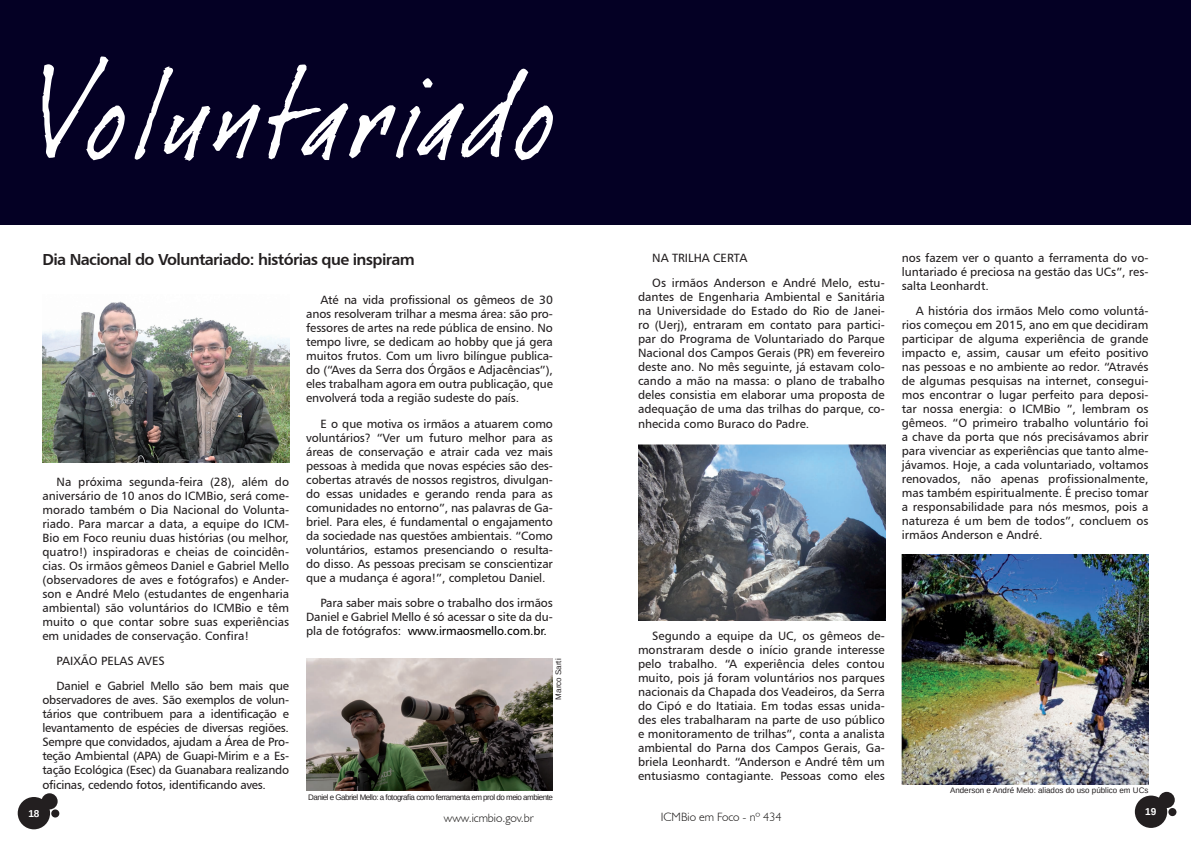
<style>
.page{position:relative;width:1191px;height:842px;background:#fff}
.page>*{position:absolute;margin:0;border:0;box-sizing:border-box;transform-origin:0 0}
.t1{font:16px "Humanist 777 BT Bold B";letter-spacing:-.04em;color:#231f20}
.t2{font:12px/14px "Humanist 777 BT Roman B";color:#231f20;text-align:justify}
.t3{font:12px/25.3px "Humanist 777 BT Roman B";letter-spacing:-.02em;color:#231f20}
.t4{font:300 12px "Humanist 521 BT";color:#1c1a19}
.t5{font:700 10px "Liberation Sans";color:#fff}
.t6{font:8px "Liberation Sans";letter-spacing:-.06em;color:#231f20}
.t7{font:8px "Liberation Sans";color:#231f20}
.s1{color:#030000}
</style>
<div class="page">
<div style="left:0;top:0;width:1191px;height:225px;background:#040024"></div>
<svg style="left:43px;top:57px;width:510px;height:104px"></svg>
<div style="left:18px;top:797px;width:32px;height:32px;background:#231f20;border-radius:50%"></div>
<div style="left:41px;top:793px;width:17px;height:16px;background:#231f20;border-radius:50%"></div>
<div style="left:51px;top:809px;width:8px;height:8px;background:#231f20;border-radius:50%"></div>
<div style="left:1134px;top:795px;width:33px;height:33px;background:#231f20;border-radius:50%"></div>
<div style="left:1158px;top:792px;width:16px;height:16px;background:#231f20;border-radius:50%"></div>
<div style="left:1168px;top:808px;width:8px;height:8px;background:#231f20;border-radius:50%"></div>
<img style="left:306px;top:659px;width:247px;height:132px">
<img style="left:638px;top:445px;width:247px;height:175px">
<img style="left:901px;top:554px;width:247px;height:231px">
<img style="left:43px;top:301px;width:246px;height:162px">
<h1 class="t1" style="left:43px;top:249px;width:374px">Dia Nacional do Voluntariado: histórias que inspiram</h1>
<p class="t2" style="left:42px;top:474px;width:248px;text-indent:14px">Na próxima segunda-feira (28), além do aniversário de 10 anos do ICMBio, será come&shy;morado também o Dia Nacional do Volunta&shy;riado. Para marcar a data, a equipe do ICM-Bio em Foco reuniu duas histórias (ou melhor, quatro!) inspiradoras e cheias de coincidên&shy;cias. Os irmãos gêmeos Daniel e Gabriel Mello (observadores de aves e fotógrafos) e Ander&shy;son e André Melo (estudantes de engenharia ambiental) são voluntários do ICMBio e têm muito o que contar sobre suas experiências em unidades de conservação. Confira!</p>
<p class="t3" style="left:57px;top:648px;width:234px">PAIXÃO PELAS AVES<br>Daniel e Gabriel Mello são bem mais que</p>
<p class="t2" style="left:42px;top:693px;width:248px">observadores de aves. São exemplos de volun&shy;tários que contribuem para a identificação e levantamento de espécies de diversas regiões.<br>Sempre que convidados, ajudam a Área de Pro&shy;teção Ambiental (APA) de Guapi-Mirim e a Es&shy;tação Ecológica (Esec) da Guanabara realizando oficinas, cedendo fotos, identificando aves.</p>
<p class="t2" style="left:306px;top:293px;width:248px;text-indent:14px">Até na vida profissional os gêmeos de 30 anos resolveram trilhar a mesma área: são pro&shy;fessores de artes na rede pública de ensino. No tempo livre, se dedicam ao hobby que já gera muitos frutos. Com um livro bilíngue publica&shy;do (“Aves da Serra dos Órgãos e Adjacências”), eles trabalham agora em outra publicação, que envolverá toda a região sudeste do país.</p>
<p class="t2" style="left:306px;top:416px;width:248px;text-indent:14px">E o que motiva os irmãos a atuarem como voluntários? “Ver um futuro melhor para as áreas de conservação e atrair cada vez mais pessoas à medida que novas espécies são des&shy;cobertas através de nossos registros, divulgan&shy;do essas unidades e gerando renda para as comunidades no entorno”, nas palavras de Ga&shy;briel. Para eles, é fundamental o engajamento da sociedade nas questões ambientais. “Como voluntários, estamos presenciando o resulta&shy;do disso. As pessoas precisam se conscientizar que a mudança é agora!”, completou Daniel.</p>
<p class="t2" style="left:306px;top:596px;width:248px;text-indent:14px">Para saber mais sobre o trabalho dos irmãos Daniel e Gabriel Mello é só acessar o site da du&shy;pla de fotógrafos: <span class="s1">www.irmaosmello.com.br.</span></p>
<p class="t7" style="left:553px;top:699px;width:42px;rotate:-90deg">Marco Sarti</p>
<p class="t6" style="left:308px;top:792px;width:246px">Daniel e Gabriel Mello: a fotografia como ferramenta em prol do meio ambiente</p>
<p class="t2" style="left:652px;top:245px;width:234px;line-height:25.3px">NA TRILHA CERTA<br>Os irmãos Anderson e André Melo, estu-</p>
<p class="t2" style="left:638px;top:290px;width:248px">dantes de Engenharia Ambiental e Sanitária na Universidade do Estado do Rio de Janei&shy;ro (Uerj), entraram em contato para partici&shy;par do Programa de Voluntariado do Parque Nacional dos Campos Gerais (PR) em fevereiro deste ano. No mês seguinte, já estavam colo&shy;cando a mão na massa: o plano de trabalho deles consistia em elaborar uma proposta de adequação de uma das trilhas do parque, co&shy;nhecida como Buraco do Padre.</p>
<p class="t2" style="left:901px;top:251px;width:248px">nos fazem ver o quanto a ferramenta do vo&shy;luntariado é preciosa na gestão das UCs”, res&shy;salta Leonhardt.</p>
<p class="t2" style="left:901px;top:304px;width:248px;text-indent:14px">A história dos irmãos Melo como voluntá&shy;rios começou em 2015, ano em que decidiram participar de alguma experiência de grande impacto e, assim, causar um efeito positivo nas pessoas e no ambiente ao redor. “Através de algumas pesquisas na internet, consegui&shy;mos encontrar o lugar perfeito para deposi&shy;tar nossa energia: o ICMBio ”, lembram os gêmeos. “O primeiro trabalho voluntário foi a chave da porta que nós precisávamos abrir para vivenciar as experiências que tanto alme&shy;jávamos. Hoje, a cada voluntariado, voltamos renovados, não apenas profissionalmente, mas também espiritualmente. É preciso tomar a responsabilidade para nós mesmos, pois a natureza é um bem de todos”, concluem os irmãos Anderson e André.</p>
<p class="t2" style="left:638px;top:628px;width:248px;text-indent:14px">Segundo a equipe da UC, os gêmeos de&shy;monstraram desde o início grande interesse pelo trabalho. “A experiência deles contou muito, pois já foram voluntários nos parques nacionais da Chapada dos Veadeiros, da Serra do Cipó e do Itatiaia. Em todas essas unida&shy;des eles trabalharam na parte de uso público e monitoramento de trilhas”, conta a analista ambiental do Parna dos Campos Gerais, Ga&shy;briela Leonhardt. “Anderson e André têm um entusiasmo contagiante. Pessoas como eles</p>
<p class="t7" style="left:950px;top:785px;width:200px">Anderson e André Melo: aliados do uso público em UCs</p>
<p class="t5" style="left:28px;top:806px;width:13px">18</p>
<p class="t5" style="left:1145px;top:805px;width:13px">19</p>
<p class="t4" style="left:444px;top:810px;width:92px">www.icmbio.gov.br</p>
<p class="t4" style="left:661px;top:810px;width:122px">ICMBio em Foco - nº 434</p>
</div>
